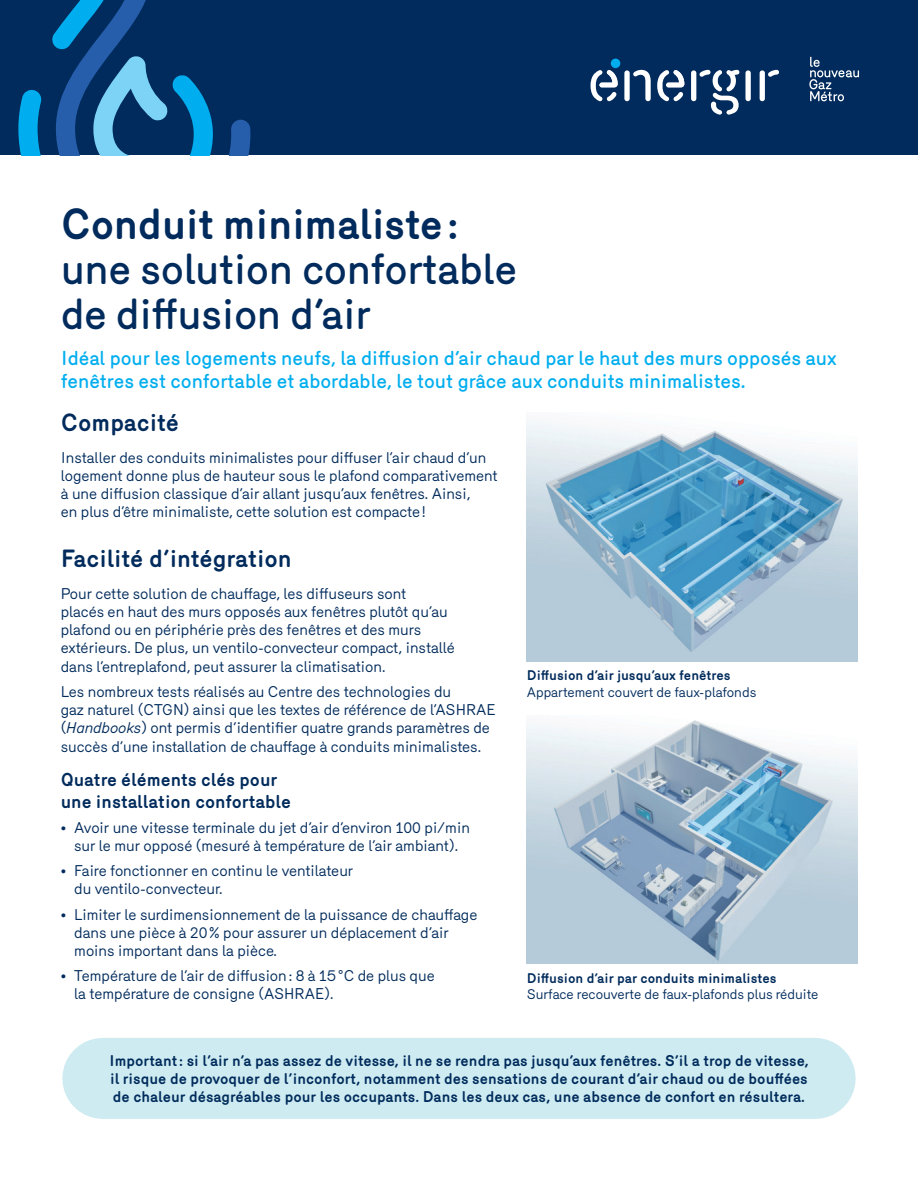
<style>
.page{position:relative;width:918px;height:1188px;background:#fff}
.page>*{position:absolute;margin:0;border:0;box-sizing:border-box;transform-origin:0 0}
.t1{font:500 42px/45px "Merkury";letter-spacing:-.01em;color:#002b5c}
.t2{font:700 42px "Merkury";letter-spacing:-.01em;color:#002b5c}
.t3{font:700 24px "Merkury";color:#002b5c}
.t4{font:500 19.5px/22.5px "Merkury";color:#00aeef}
.t5{font:700 18px/21.3px "Merkury";color:#002b5c}
.t6{font:15px/18.3px "Merkury";color:#002b5c}
.t7{font:700 15px/18px "Merkury";color:#002b5c;text-align:justify}
.t8{font:13.5px "Merkury";color:#002b5c}
.t9{font:700 13.5px "Merkury";color:#002b5c}
.s1{font-style:italic}
</style>
<div class="page">
<div style="left:0;top:0;width:918px;height:155px;background:#002b5c"></div>
<div style="left:611px;top:59px;width:9px;height:9px;background:#00aeef;border-radius:50%"></div>
<div style="left:624px;top:70px;width:6px;height:31px;background:#fff;border-radius:3px"></div>
<svg style="left:633px;top:70px;width:18px;height:31px"></svg>
<div style="left:745px;top:70px;width:6px;height:31px;background:#fff;border-radius:3px"></div>
<svg style="left:591px;top:70px;width:27px;height:32px"></svg>
<svg style="left:657px;top:70px;width:27px;height:32px"></svg>
<div style="left:691px;top:70px;width:5px;height:31px;background:#fff;border-radius:3px"></div>
<svg style="left:699px;top:70px;width:41px;height:45px"></svg>
<div style="left:760px;top:70px;width:5px;height:31px;background:#fff;border-radius:3px"></div>
<svg style="left:768px;top:70px;width:11px;height:7px"></svg>
<svg style="left:809px;top:57px;width:50px;height:44px"></svg>
<svg style="left:18px;top:0;width:232px;height:155px"></svg>
<div style="left:103px;top:1038px;width:712px;height:81px;background:#cdebf0"></div>
<img style="left:527px;top:422px;width:331px;height:239px">
<img style="left:527px;top:720px;width:331px;height:244px">
<h1 class="t2" style="left:61px;top:193px;width:399px">Conduit minimaliste:</h1>
<h1 class="t1" style="left:61px;top:243px;width:458px">une solution confortable de diffusion d’air</h1>
<h3 class="t4" style="left:61px;top:346px;width:778px">Idéal pour les logements neufs, la diffusion d’air chaud par le haut des murs opposés aux fenêtres est confortable et abordable, le tout grâce aux conduits minimalistes.</h3>
<h2 class="t3" style="left:61px;top:404px;width:120px">Compacité</h2>
<p class="t6" style="left:61px;top:447px;width:438px">Installer des conduits minimalistes pour diffuser l’air chaud d’un logement donne plus de hauteur sous le plafond comparativement à une diffusion classique d’air allant jusqu’aux fenêtres. Ainsi,<br>en plus d’être minimaliste, cette solution est compacte!</p>
<h2 class="t3" style="left:61px;top:540px;width:233px">Facilité d’intégration</h2>
<p class="t6" style="left:61px;top:583px;width:396px">Pour cette solution de chauffage, les diffuseurs sont<br>placés en haut des murs opposés aux fenêtres plutôt qu’au plafond ou en périphérie près des fenêtres et des murs extérieurs. De plus, un ventilo-convecteur compact, installé dans l’entreplafond, peut assurer la climatisation.</p>
<p class="t6" style="left:61px;top:681px;width:437px">Les nombreux tests réalisés au Centre des technologies du<br>gaz naturel (CTGN) ainsi que les textes de référence de l’ASHRAE (<span class="s1">Handbooks</span>) ont permis d’identifier quatre grands paramètres de succès d’une installation de chauffage à conduits minimalistes.</p>
<p class="t5" style="left:61px;top:768px;width:232px">Quatre éléments clés pour une installation confortable</p>
<p class="t6" style="left:61px;top:817px;width:411px;text-align:center">• Avoir une vitesse terminale du jet d’air d’environ 100 pi/min sur le mur opposé (mesuré à température de l’air ambiant).</p>
<p class="t6" style="left:74px;top:860px;width:281px;text-indent:-14px">• Faire fonctionner en continu le ventilateur du ventilo-convecteur.</p>
<p class="t6" style="left:74px;top:904px;width:405px;text-indent:-13px">• Limiter le surdimensionnement de la puissance de chauffage dans une pièce à 20% pour assurer un déplacement d’air moins important dans la pièce.</p>
<p class="t6" style="left:74px;top:965px;width:362px;text-indent:-14px">• Température de l’air de diffusion: 8 à 15°C de plus que la température de consigne (ASHRAE).</p>
<p class="t9" style="left:527px;top:666px;width:205px">Diffusion d’air jusqu’aux fenêtres</p>
<p class="t8" style="left:527px;top:682px;width:231px">Appartement couvert de faux-plafonds</p>
<p class="t9" style="left:527px;top:968px;width:251px">Diffusion d’air par conduits minimalistes</p>
<p class="t8" style="left:527px;top:985px;width:293px">Surface recouverte de faux-plafonds plus réduite</p>
<p class="t7" style="left:109px;top:1050px;width:701px">Important: si l’air n’a pas assez de vitesse, il ne se rendra pas jusqu’aux fenêtres. S’il a trop de vitesse, il risque de provoquer de l’inconfort, notamment des sensations de courant d’air chaud ou de bouffées de chaleur désagréables pour les occupants. Dans les deux cas, une absence de confort en résultera.</p>
</div>
